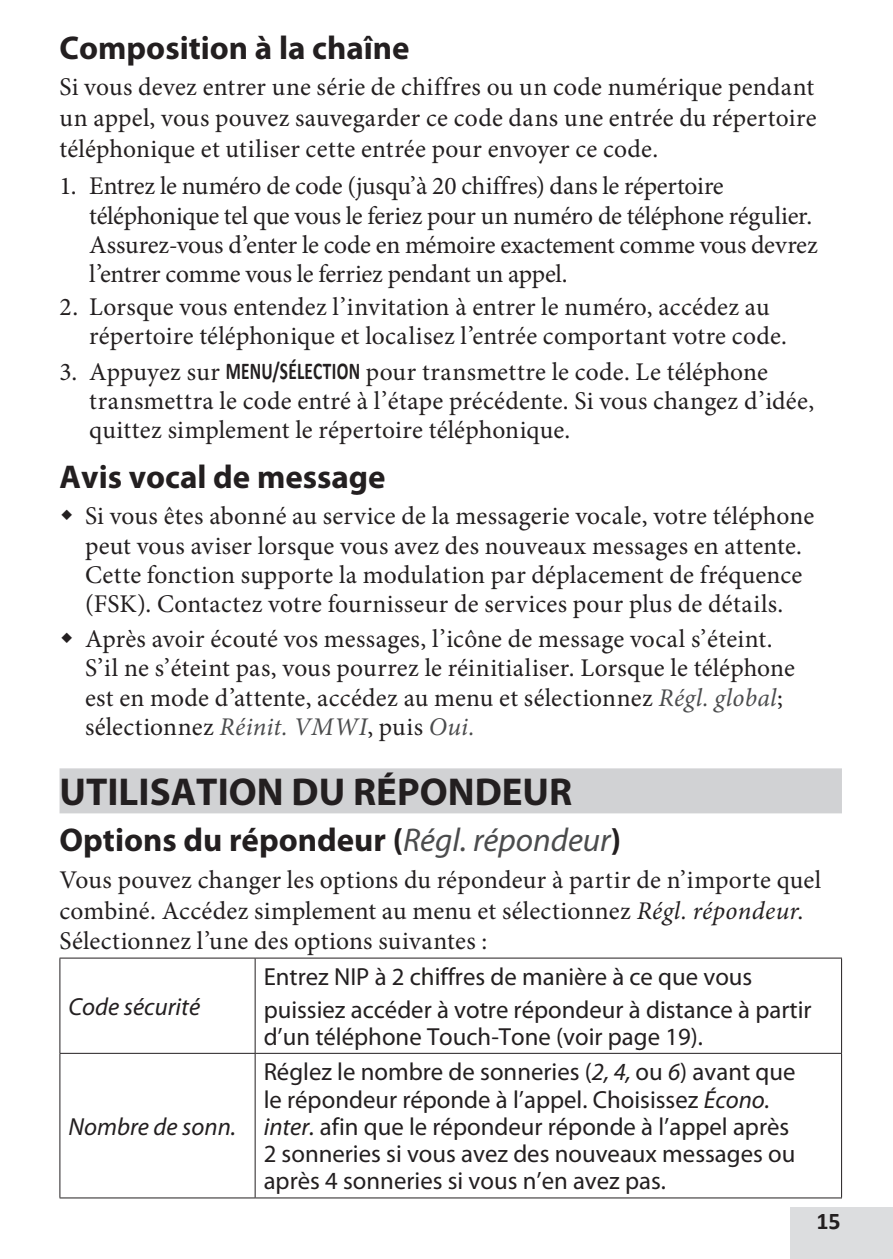
<style>
.page{position:relative;width:893px;height:1259px;background:#fff}
.page>*{position:absolute;margin:0;border:0;box-sizing:border-box;transform-origin:0 0}
.t1{font:700 39px "Myriad Pro";color:#231f20}
.t2{font:700 33px "Myriad Pro";color:#231f20}
.t3{font:25.5px/29.4px "Minion Pro";letter-spacing:.005em;color:#231f20}
.t4{font:25.5px/29.4px "Minion Pro";letter-spacing:-.015em;color:#231f20}
.t5{font:24.6px/27.3px "Myriad Pro";color:#231f20}
.t6{font:italic 24.6px "Myriad Pro";color:#231f20}
.t7{font:700 24px "Calibri";color:#231f20}
.s1{font-family:"Calibri";font-weight:700;font-size:24.3px}
.s2{font-style:italic;color:#4b4c4d}
.s3{font-weight:400;font-style:italic;color:#4b4c4d}
.s4{font-style:italic}
</style>
<div class="page">
<div style="left:791px;top:1208px;width:102px;height:51px;background:#dcdddf"></div>
<div style="left:60px;top:768px;width:782px;height:45px;background:#d1d2d4"></div>
<hr style="left:60px;top:1052px;width:195px;height:2px;background:#231f20">
<hr style="left:255px;top:1052px;width:587px;height:2px;background:#231f20">
<hr style="left:60px;top:957px;width:195px;height:1px;background:#231f20">
<hr style="left:59px;top:958px;width:1px;height:95px;background:#231f20">
<hr style="left:255px;top:957px;width:587px;height:1px;background:#231f20">
<hr style="left:255px;top:958px;width:1px;height:95px;background:#231f20">
<hr style="left:841px;top:958px;width:1px;height:95px;background:#231f20">
<hr style="left:59px;top:1053px;width:1px;height:144px;background:#231f20">
<hr style="left:255px;top:1053px;width:1px;height:144px;background:#231f20">
<hr style="left:841px;top:1053px;width:1px;height:144px;background:#231f20">
<hr style="left:60px;top:1197px;width:195px;height:1px;background:#231f20">
<hr style="left:255px;top:1197px;width:587px;height:1px;background:#231f20">
<p class="t2" style="left:60px;top:26px;width:352px">Composition à la chaîne</p>
<p class="t3" style="left:60px;top:72px;width:758px;line-height:30.6px;text-align:justify">Si vous devez entrer une série de chiffres ou un code numérique pendant un appel, vous pouvez sauvegarder ce code dans une entrée du répertoire téléphonique et utiliser cette entrée pour envoyer ce code.</p>
<p class="t4" style="left:89px;top:172px;width:730px;text-indent:-30px">1. Entrez le numéro de code (jusqu’à 20 chiffres) dans le répertoire téléphonique tel que vous le feriez pour un numéro de téléphone régulier.<br>Assurez-vous d’enter le code en mémoire exactement comme vous devrez l’entrer comme vous le ferriez pendant un appel.</p>
<p class="t3" style="left:89px;top:292px;width:699px;text-indent:-30px">2. Lorsque vous entendez l’invitation à entrer le numéro, accédez au répertoire téléphonique et localisez l’entrée comportant votre code.</p>
<p class="t3" style="left:89px;top:357px;width:726px;text-indent:-30px">3. Appuyez sur <span class="s1">MENU/SÉ LECTION</span> pour transmettre le code. Le téléphone transmettra le code entré à l’étape précédente. Si vous changez d’idée, quittez simplement le répertoire téléphonique.</p>
<p class="t2" style="left:60px;top:456px;width:328px">Avis vocal de message</p>
<p class="t3" style="left:85px;top:502px;width:731px">Si vous êtes abonné au service de la messagerie vocale, votre téléphone peut vous aviser lorsque vous avez des nouveaux messages en attente.<br>Cette fonction supporte la modulation par déplacement de fréquence (FSK). Contactez votre fournisseur de services pour plus de détails.</p>
<p class="t3" style="left:85px;top:624px;width:711px">Après avoir écouté vos messages, l’icône de message vocal s’éteint.<br>S’il ne s’éteint pas, vous pourrez le réinitialiser. Lorsque le téléphone est en mode d’attente, accédez au menu et sélectionnez <span class="s2">Régl. global</span>; sélectionnez <span class="s2">Réinit. VMWI</span>, puis <span class="s2">Oui.</span></p>
<h1 class="t1" style="left:60px;top:766px;width:48px">Utilisation</h1>
<h1 class="t1" style="left:292px;top:766px;width:87px">du répondeur</h1>
<p class="t2" style="left:60px;top:819px;width:563px">Options du répondeur (<span class="s3">Régl. répondeur</span>)</p>
<p class="t3" style="left:60px;top:864px;width:763px;line-height:30.6px">Vous pouvez changer les options du répondeur à partir de n’importe quel combiné. Accédez simplement au menu et sélectionnez <span class="s4">Régl. répondeur</span>.<br>Sélectionnez l’une des options suivantes :</p>
<p class="t6" style="left:68px;top:991px;width:133px">Code sécurité</p>
<p class="t6" style="left:68px;top:1111px;width:169px">Nombre de sonn.</p>
<p class="t5" style="left:264px;top:960px;width:549px;line-height:32.4px">Entrez NIP à 2 chiffres de manière à ce que vous puissiez accéder à votre répondeur à distance à partir</p>
<p class="t5" style="left:264px;top:1022px;width:441px">d’un téléphone Touch-Tone (voir page 19).</p>
<p class="t5" style="left:264px;top:1058px;width:533px">Réglez le nombre de sonneries (<span class="s4">2, 4,</span> ou <span class="s4">6</span>) avant que le répondeur réponde à l’appel. Choisissez <span class="s4">Écono. inter.</span> afin que le répondeur réponde à l’appel après 2 sonneries si vous avez des nouveaux messages ou après 4 sonneries si vous n’en avez pas.</p>
<p class="t7" style="left:816px;top:1205px;width:26px">15</p>
</div>
